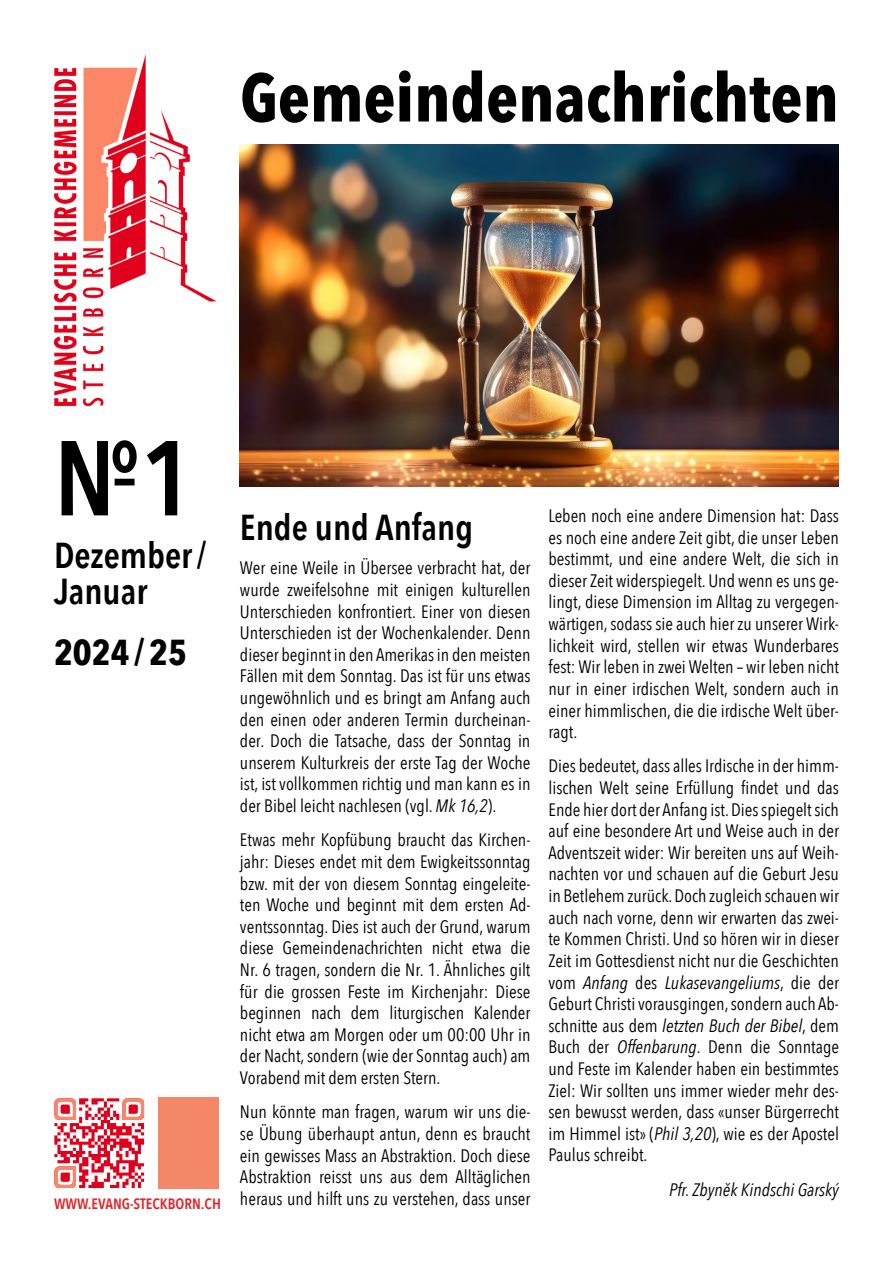
<style>
.page{position:relative;width:893px;height:1263px;background:#fff}
.page>*{position:absolute;margin:0;border:0;box-sizing:border-box;transform-origin:0 0}
.t1{font:600 105px "Avenir Next Condensed";color:#000}
.t2{font:700 67.5px "Avenir Next Condensed";color:#000}
.t3{font:600 36px/36px "Avenir Next Condensed";color:#000}
.t4{font:700 36px "Avenir Next Condensed";color:#000}
.t5{font:18px/21.6px "Avenir Next Condensed";color:#000;text-align:justify}
.t6{font:italic 18px "Avenir Next Condensed";color:#000}
.t7{font:600 15px "Avenir Next Condensed";color:#e02528}
.s1{font-style:italic}
</style>
<div class="page">
<img style="left:54px;top:54px;width:163px;height:353px">
<svg style="left:54px;top:1103px;width:91px;height:85px"></svg>
<svg style="left:54px;top:1098px;width:90px;height:74px"></svg>
<svg style="left:59px;top:1115px;width:12px;height:7px"></svg>
<svg style="left:54px;top:1103px;width:5px;height:19px"></svg>
<svg style="left:54px;top:1098px;width:17px;height:5px"></svg>
<svg style="left:71px;top:1098px;width:7px;height:24px"></svg>
<svg style="left:54px;top:1164px;width:17px;height:7px"></svg>
<svg style="left:71px;top:1164px;width:7px;height:8px"></svg>
<svg style="left:127px;top:1115px;width:12px;height:7px"></svg>
<svg style="left:120px;top:1103px;width:7px;height:19px"></svg>
<svg style="left:120px;top:1098px;width:19px;height:5px"></svg>
<svg style="left:139px;top:1098px;width:5px;height:24px"></svg>
<div style="left:159px;top:1097px;width:60px;height:91px;background:#f48767"></div>
<img style="left:240px;top:144px;width:599px;height:342px">
<h2 class="t2" style="left:240px;top:56px;width:600px">Gemeindenachrichten</h2>
<h1 class="t1" style="left:54px;top:388px;width:141px">№1</h1>
<h3 class="t3" style="left:54px;top:537px;width:154px">Dezember/<br>Januar</h3>
<h3 class="t4" style="left:54px;top:630px;width:134px">2024/25</h3>
<p class="t7" style="left:54px;top:1191px;width:168px">WWW.EVANG-STECKBORN.CH</p>
<h3 class="t3" style="left:240px;top:508px;width:235px">Ende und Anfang</h3>
<p class="t5" style="left:240px;top:556px;width:292px">Wer eine Weile in Übersee verbracht hat, der wurde zweifelsohne mit einigen kulturellen Unterschieden konfrontiert. Einer von diesen Unterschieden ist der Wochenkalender. Denn dieser beginnt in den Amerikas in den meisten Fällen mit dem Sonntag. Das ist für uns etwas ungewöhnlich und es bringt am Anfang auch den einen oder anderen Termin durcheinan&shy;der. Doch die Tatsache, dass der Sonntag in unserem Kulturkreis der erste Tag der Woche ist, ist vollkommen richtig und man kann es in der Bibel leicht nachlesen (vgl. <span class="s1">Mk 16,2</span>).</p>
<p class="t5" style="left:240px;top:828px;width:292px">Etwas mehr Kopfübung braucht das Kirchen&shy;jahr: Dieses endet mit dem Ewigkeitssonntag bzw. mit der von diesem Sonntag eingeleite&shy;ten Woche und beginnt mit dem ersten Ad&shy;ventssonntag. Dies ist auch der Grund, warum diese Gemeindenachrichten nicht etwa die Nr. 6 tragen, sondern die Nr. 1. Ähnliches gilt für die grossen Feste im Kirchenjahr: Diese beginnen nach dem liturgischen Kalender nicht etwa am Morgen oder um 00:00 Uhr in der Nacht, sondern (wie der Sonntag auch) am Vorabend mit dem ersten Stern.</p>
<p class="t5" style="left:240px;top:1100px;width:292px">Nun könnte man fragen, warum wir uns die&shy;se Übung überhaupt antun, denn es braucht ein gewisses Mass an Abstraktion. Doch diese Abstraktion reisst uns aus dem Alltäglichen heraus und hilft uns zu verstehen, dass unser</p>
<p class="t5" style="left:548px;top:504px;width:292px">Leben noch eine andere Dimension hat: Dass es noch eine andere Zeit gibt, die unser Leben bestimmt, und eine andere Welt, die sich in dieser Zeit widerspiegelt. Und wenn es uns ge&shy;lingt, diese Dimension im Alltag zu vergegen&shy;wärtigen, sodass sie auch hier zu unserer Wirk&shy;lichkeit wird, stellen wir etwas Wunderbares fest: Wir leben in zwei Welten – wir leben nicht nur in einer irdischen Welt, sondern auch in einer himmlischen, die die irdische Welt über&shy;ragt.</p>
<p class="t5" style="left:548px;top:754px;width:292px">Dies bedeutet, dass alles Irdische in der himm&shy;lischen Welt seine Erfüllung findet und das Ende hier dort der Anfang ist. Dies spiegelt sich auf eine besondere Art und Weise auch in der Adventszeit wider: Wir bereiten uns auf Weih&shy;nachten vor und schauen auf die Geburt Jesu in Betlehem zurück. Doch zugleich schauen wir auch nach vorne, denn wir erwarten das zwei&shy;te Kommen Christi. Und so hören wir in dieser Zeit im Gottesdienst nicht nur die Geschichten vom <span class="s1">Anfang</span> des <span class="s1">Lukasevangeliums</span>, die der Geburt Christi vorausgingen, sondern auch Ab&shy;schnitte aus dem <span class="s1">letzten Buch der Bibel</span>, dem Buch der <span class="s1">Offenbarung</span>. Denn die Sonntage und Feste im Kalender haben ein bestimmtes Ziel: Wir sollten uns immer wieder mehr des&shy;sen bewusst werden, dass «unser Bürgerrecht im Himmel ist» (<span class="s1">Phil 3,20</span>), wie es der Apostel Paulus schreibt.</p>
<p class="t6" style="left:669px;top:1178px;width:171px">Pfr. Zbyněk Kindschi Garský</p>
</div>
